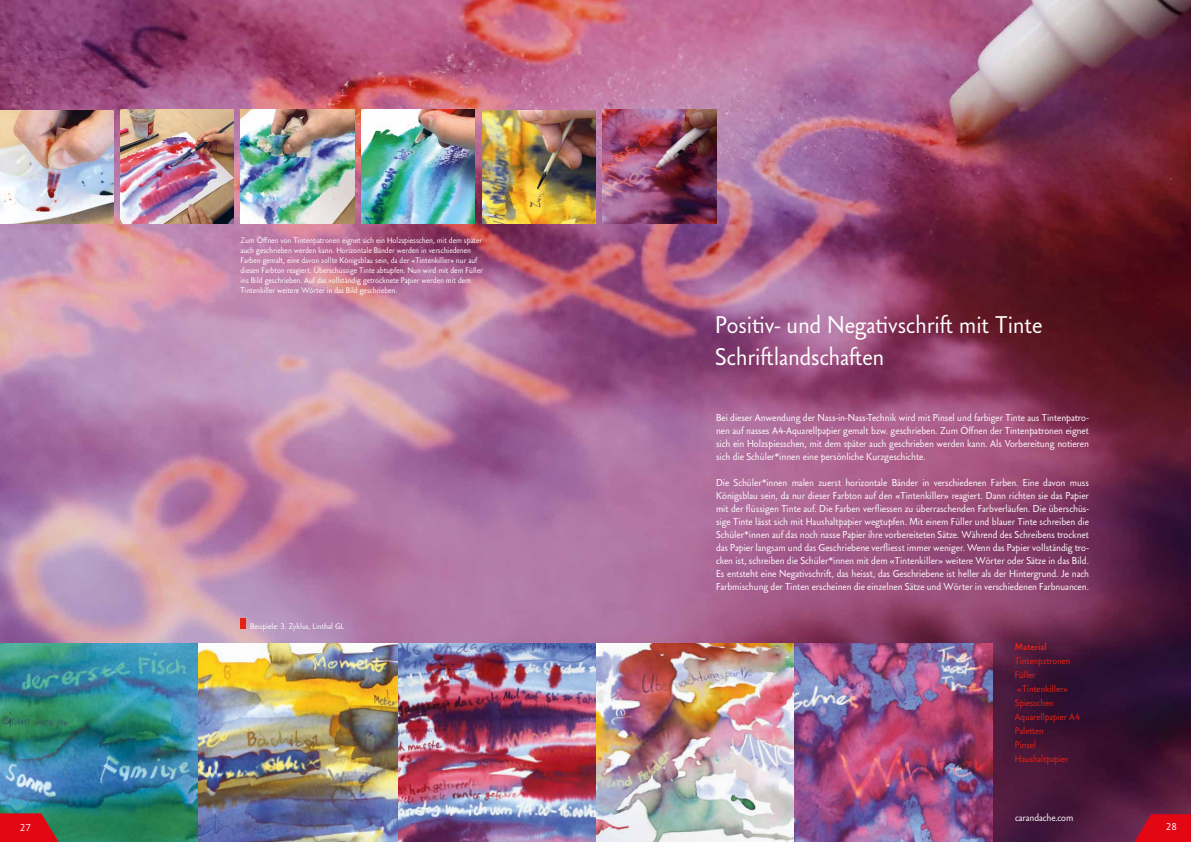
<style>
.page{position:relative;width:1191px;height:842px;background:#fff}
.page>*{position:absolute;margin:0;border:0;box-sizing:border-box;transform-origin:0 0}
.t1{font:24px/32px "Carandache Sans";color:#fff}
.t2{font:10px/13px "Carandache Sans";color:#fff;text-align:justify}
.t3{font:9.5px/14px "Carandache Sans";color:#e42313}
.t4{font:900 9.5px "Carandache Sans";color:#e42313}
.t5{font:8px/10px "Carandache Sans";color:#fff}
</style>
<div class="page">
<img style="left:0;top:0;width:1191px;height:842px">
<img style="left:0;top:643px;width:992px;height:199px">
<div style="left:240px;top:619px;width:5px;height:10px;background:#e42313"></div>
<img style="left:0;top:110px;width:113px;height:114px">
<img style="left:241px;top:110px;width:113px;height:113px">
<img style="left:120px;top:110px;width:114px;height:113px">
<img style="left:361px;top:110px;width:114px;height:113px">
<img style="left:602px;top:110px;width:114px;height:113px">
<img style="left:482px;top:110px;width:113px;height:114px">
<svg style="left:0;top:813px;width:59px;height:29px;background:#c41b1f"></svg>
<svg style="left:1134px;top:814px;width:57px;height:28px;background:#cf0b1c"></svg>
<p class="t5" style="left:240px;top:236px;width:244px">Zum Öffnen von Tintenpatronen eignet sich ein Holzspiesschen, mit dem später auch geschrieben werden kann. Horizontale Bänder werden in verschiedenen Farben gemalt, eine davon sollte Königsblau sein, da der «Tintenkiller» nur auf diesen Farbton reagiert. Überschüssige Tinte abtupfen. Nun wird mit dem Füller ins Bild geschrieben. Auf das vollständig getrocknete Papier werden mit dem Tintenkiller weitere Wörter in das Bild geschrieben.</p>
<p class="t5" style="left:250px;top:621px;width:95px">Beispiele: 3. Zyklus, Linthal GL</p>
<h1 class="t1" style="left:715px;top:308px;width:328px">Positiv- und Negativschrift mit Tinte<br>Schriftlandschaften</h1>
<p class="t2" style="left:716px;top:411px;width:374px">Bei dieser Anwendung der Nass-in-Nass-Technik wird mit Pinsel und farbiger Tinte aus Tintenpatro&shy;nen auf nasses A4-Aquarellpapier gemalt bzw. geschrieben. Zum Öffnen der Tintenpatronen eignet sich ein Holzspiesschen, mit dem später auch geschrieben werden kann. Als Vorbereitung notieren sich die Schüler*innen eine persönliche Kurzgeschichte.</p>
<p class="t2" style="left:716px;top:476px;width:374px">Die Schüler*innen malen zuerst horizontale Bänder in verschiedenen Farben. Eine davon muss Königsblau sein, da nur dieser Farbton auf den «Tintenkiller» reagiert. Dann richten sie das Papier mit der flüssigen Tinte auf. Die Farben verfliessen zu überraschenden Farbverläufen. Die überschüs&shy;sige Tinte lässt sich mit Haushaltpapier wegtupfen. Mit einem Füller und blauer Tinte schreiben die Schüler*innen auf das noch nasse Papier ihre vorbereiteten Sätze. Während des Schreibens trocknet das Papier langsam und das Geschriebene verfliesst immer weniger. Wenn das Papier vollständig tro&shy;cken ist, schreiben die Schüler*innen mit dem «Tintenkiller» weitere Wörter oder Sätze in das Bild.<br>Es entsteht eine Negativschrift, das heisst, das Geschriebene ist heller als der Hintergrund. Je nach Farbmischung der Tinten erscheinen die einzelnen Sätze und Wörter in verschiedenen Farbnuancen.</p>
<p class="t4" style="left:1015px;top:640px;width:33px">Material</p>
<p class="t3" style="left:1015px;top:653px;width:67px">Tintenpatronen<br>Füller «Tintenkiller»<br>Spiesschen<br>Aquarellpapier A4<br>Paletten<br>Pinsel<br>Haushaltpapier</p>
<p class="t2" style="left:1015px;top:811px;width:60px">carandache.com</p>
<p class="t2" style="left:20px;top:821px;width:12px">27</p>
<p class="t2" style="left:1165px;top:820px;width:12px">28</p>
</div>
